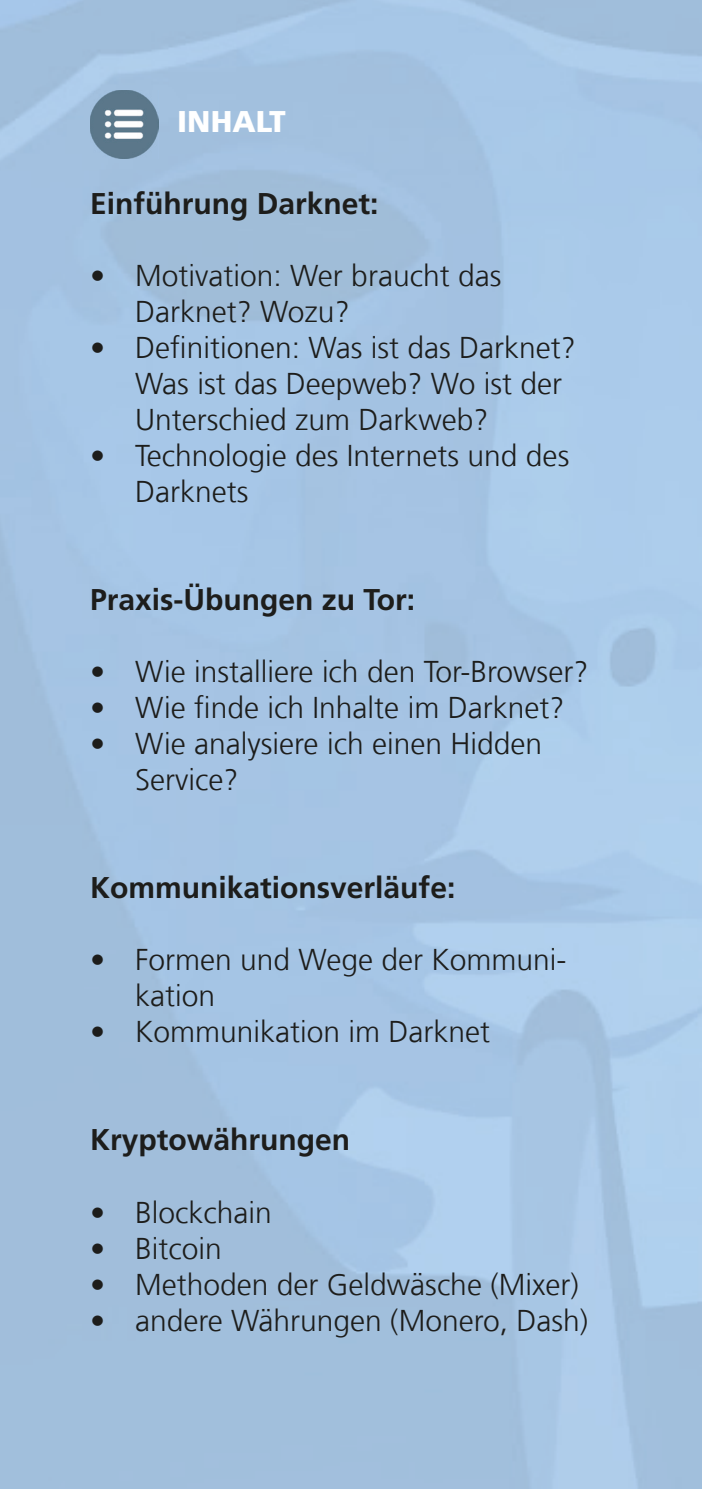
<style>
.page{position:relative;width:702px;height:1489px;background:#fff}
.page>*{position:absolute;margin:0;border:0;box-sizing:border-box;transform-origin:0 0}
.t1{font:300 30px/36px "Frutiger LT Com";color:#1d1d1b}
.t2{font:700 30px "Frutiger LT Com";color:#1d1d1b}
.t3{font:900 30px "Frutiger LT Com";color:#fff}
</style>
<div class="page">
<img style="left:0;top:0;width:702px;height:1488px">
<img style="left:90px;top:90px;width:69px;height:68px">
<p class="t3" style="left:177px;top:104px;width:110px">INHALT</p>
<p class="t2" style="left:90px;top:186px;width:290px">Einführung Darknet:</p>
<p class="t1" style="left:135px;top:258px;width:368px;text-indent:-45px">• Motivation: Wer braucht das<br>Darknet? Wozu?</p>
<p class="t1" style="left:135px;top:330px;width:442px;text-indent:-45px">• Definitionen: Was ist das Darknet?<br>Was ist das Deepweb? Wo ist der<br>Unterschied zum Darkweb?</p>
<p class="t1" style="left:135px;top:438px;width:436px;text-indent:-45px">• Technologie des Internets und des<br>Darknets</p>
<p class="t2" style="left:90px;top:582px;width:327px">Praxis-Übungen zu Tor:</p>
<p class="t1" style="left:90px;top:654px;width:499px">• Wie installiere ich den Tor-Browser?</p>
<p class="t1" style="left:90px;top:690px;width:476px">• Wie finde ich Inhalte im Darknet?</p>
<p class="t1" style="left:135px;top:726px;width:408px;text-indent:-45px">• Wie analysiere ich einen Hidden<br>Service?</p>
<p class="t2" style="left:90px;top:870px;width:367px">Kommunikationsverläufe:</p>
<p class="t1" style="left:135px;top:942px;width:433px;text-indent:-45px">• Formen und Wege der Kommuni&shy;kation</p>
<p class="t1" style="left:90px;top:1014px;width:402px">• Kommunikation im Darknet</p>
<p class="t2" style="left:90px;top:1122px;width:262px">Kryptowährungen</p>
<p class="t1" style="left:90px;top:1194px;width:183px">• Blockchain</p>
<p class="t1" style="left:90px;top:1230px;width:133px">• Bitcoin</p>
<p class="t1" style="left:90px;top:1266px;width:490px">• Methoden der Geldwäsche (Mixer)</p>
<p class="t1" style="left:90px;top:1302px;width:499px">• andere Währungen (Monero, Dash)</p>
</div>
